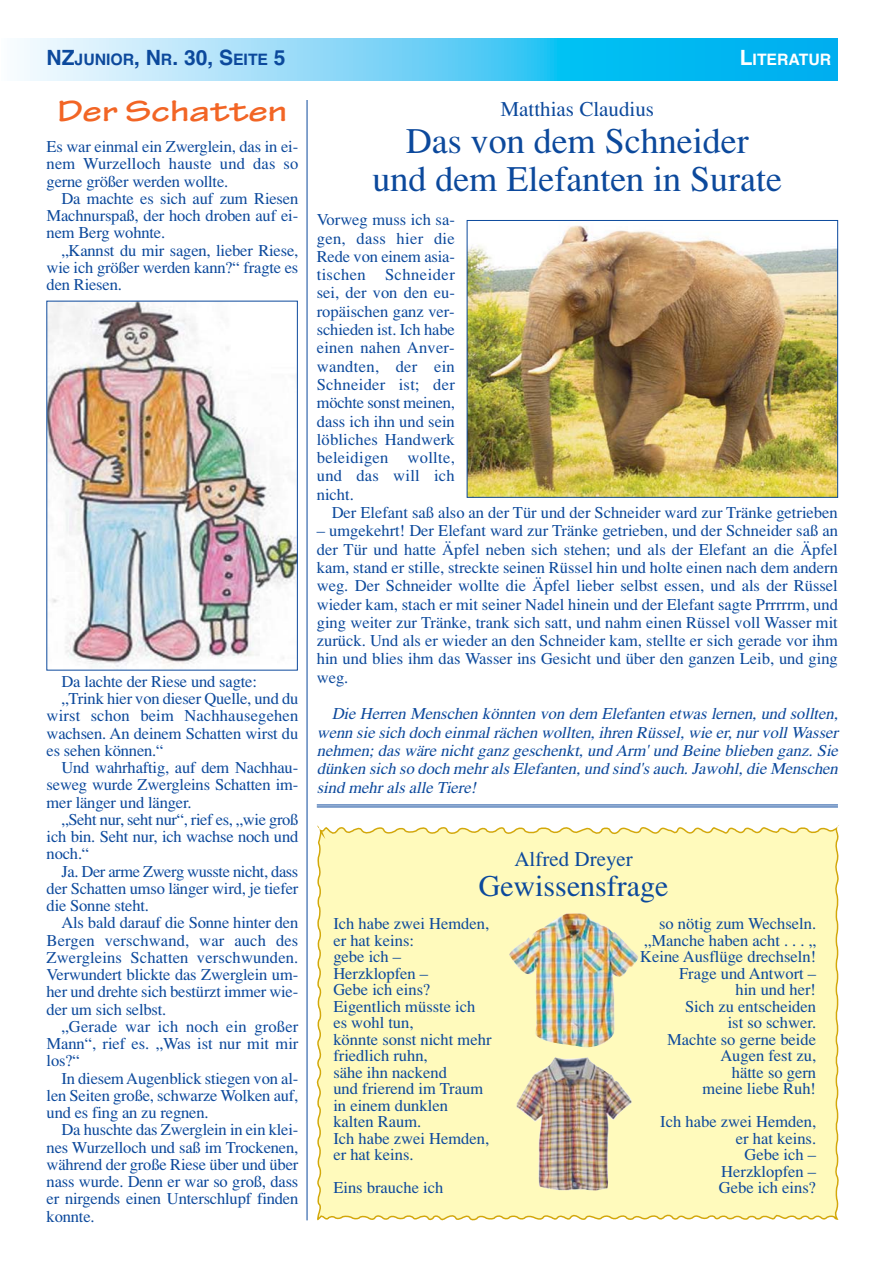
<style>
.page{position:relative;width:893px;height:1263px;background:#fff}
.page>*{position:absolute;margin:0;border:0;box-sizing:border-box;transform-origin:0 0}
.t1{font:36px/37.5px "Times H Roman";color:#0c499c;text-align:center}
.t2{font:700 expanded 31.5px "Tekton Pro";color:#f26525}
.t3{font:30px "Times H Roman";color:#0c499c}
.t4{font:21px "Times H Roman";color:#0c499c}
.t5{font:16.5px/16.5px "Times H Roman";letter-spacing:-.01em;color:#0c499c;text-align:justify}
.t6{font:italic 16.5px/18.3px "Times H Roman";color:#0c499c;text-align:justify}
.t7{font:16.5px "Times H Roman";letter-spacing:.01em;color:#0c499c}
.t8{font:700 15.75px "Helvetica";color:#0c499c}
.t9{font:700 15.75px "Helvetica";color:#fff}
.s1{font-size:21px}
</style>
<div class="page">
<svg style="left:20px;top:38px;width:817px;height:43px;background:#63d0f6"></svg>
<img style="left:49px;top:303px;width:246px;height:365px">
<hr style="left:307px;top:100px;width:1px;height:1120px;background:#0c499c">
<hr style="left:317px;top:804px;width:520px;height:1px;background:#0c499c">
<hr style="left:317px;top:806px;width:520px;height:1px;background:#0c499c">
<div style="left:316px;top:827px;width:523px;height:394px;background:#fffabc"></div>
<svg style="left:316px;top:825px;width:10px;height:16px"></svg>
<svg style="left:833px;top:825px;width:6px;height:6px"></svg>
<img style="left:516px;top:1057px;width:116px;height:134px">
<img style="left:509px;top:912px;width:129px;height:136px">
<img style="left:469px;top:225px;width:366px;height:271px">
<div style="left:467px;top:220px;width:370px;height:278px;border:1px solid #0c499c"></div>
<p class="t8" style="left:47px;top:54px;width:240px"><span class="s1">NZ</span>JUNIOR<span class="s1">, N</span>R<span class="s1">. 30, S</span>EITE <span class="s1">5</span></p>
<p class="t9" style="left:739px;top:54px;width:93px"><span class="s1">L</span>ITERATUR</p>
<h2 class="t2" style="left:58px;top:101px;width:231px">Der Schatten</h2>
<p class="t5" style="left:47px;top:140px;width:253px;line-height:17.2px">Es war einmal ein Zwerglein, das in ei&shy;nem Wurzelloch hauste und das so gerne größer werden wollte.</p>
<p class="t5" style="left:47px;top:191px;width:253px;line-height:17.2px;text-indent:15px">Da machte es sich auf zum Riesen Machnurspaß, der hoch droben auf ei&shy;nem Berg wohnte.</p>
<p class="t5" style="left:47px;top:243px;width:253px;line-height:17.2px;text-indent:15px">„Kannst du mir sagen, lieber Riese, wie ich größer werden kann?“ fragte es den Riesen.</p>
<p class="t5" style="left:61px;top:675px;width:197px">Da lachte der Riese und sagte:</p>
<p class="t5" style="left:61px;top:692px;width:238px">„Trink hier von dieser Quelle, und du</p>
<p class="t7" style="left:47px;top:710px;width:253px">wirst schon beim Nachhausegehen</p>
<p class="t5" style="left:47px;top:727px;width:253px">wachsen. An deinem Schatten wirst du</p>
<p class="t5" style="left:47px;top:744px;width:118px">es sehen können.“</p>
<p class="t5" style="left:61px;top:761px;width:238px">Und wahrhaftig, auf dem Nachhau-</p>
<p class="t5" style="left:47px;top:778px;width:253px">seweg wurde Zwergleins Schatten im-</p>
<p class="t5" style="left:47px;top:796px;width:146px">mer länger und länger.</p>
<p class="t5" style="left:61px;top:813px;width:238px">„Seht nur, seht nur“, rief es, „wie groß</p>
<p class="t5" style="left:47px;top:830px;width:253px">ich bin. Seht nur, ich wachse noch und</p>
<p class="t5" style="left:47px;top:847px;width:44px">noch.“</p>
<p class="t5" style="left:61px;top:865px;width:238px">Ja. Der arme Zwerg wusste nicht, dass</p>
<p class="t5" style="left:47px;top:882px;width:253px">der Schatten umso länger wird, je tiefer</p>
<p class="t5" style="left:47px;top:899px;width:104px">die Sonne steht.</p>
<p class="t5" style="left:61px;top:916px;width:238px">Als bald darauf die Sonne hinter den</p>
<p class="t7" style="left:47px;top:934px;width:253px">Bergen verschwand, war auch des</p>
<p class="t7" style="left:47px;top:952px;width:253px">Zwergleins Schatten verschwunden.</p>
<p class="t5" style="left:47px;top:968px;width:253px">Verwundert blickte das Zwerglein um-</p>
<p class="t5" style="left:47px;top:985px;width:253px">her und drehte sich bestürzt immer wie-</p>
<p class="t5" style="left:47px;top:1003px;width:121px">der um sich selbst.</p>
<p class="t7" style="left:61px;top:1021px;width:238px">„Gerade war ich noch ein großer</p>
<p class="t5" style="left:47px;top:1037px;width:253px">Mann“, rief es. „Was ist nur mit mir</p>
<p class="t5" style="left:47px;top:1054px;width:35px">los?“</p>
<p class="t5" style="left:61px;top:1072px;width:238px">In diesem Augenblick stiegen von al-</p>
<p class="t5" style="left:47px;top:1089px;width:253px">len Seiten große, schwarze Wolken auf,</p>
<p class="t5" style="left:47px;top:1106px;width:163px">und es fing an zu regnen.</p>
<p class="t5" style="left:61px;top:1123px;width:238px">Da huschte das Zwerglein in ein klei-</p>
<p class="t5" style="left:47px;top:1141px;width:253px">nes Wurzelloch und saß im Trockenen,</p>
<p class="t5" style="left:47px;top:1158px;width:253px">während der große Riese über und über</p>
<p class="t5" style="left:47px;top:1175px;width:253px">nass wurde. Denn er war so groß, dass</p>
<p class="t5" style="left:47px;top:1192px;width:253px">er nirgends einen Unterschlupf finden</p>
<p class="t5" style="left:47px;top:1210px;width:50px">konnte.</p>
<p class="t4" style="left:500px;top:102px;width:155px">Matthias Claudius</p>
<h1 class="t1" style="left:372px;top:126px;width:411px">Das von dem Schneider<br>und dem Elefanten in Surate</h1>
<p class="t5" style="left:317px;top:212px;width:140px;line-height:18.3px">Vorweg muss ich sa&shy;gen, dass hier die Rede von einem asia&shy;tischen Schneider sei, der von den eu&shy;ropäischen ganz ver&shy;schieden ist. Ich habe einen nahen Anver&shy;wandten, der ein Schneider ist; der möchte sonst meinen, dass ich ihn und sein löbliches Handwerk beleidigen wollte, und das will ich nicht.</p>
<p class="t5" style="left:332px;top:506px;width:507px">Der Elefant saß also an der Tür und der Schneider ward zur Tränke getrieben</p>
<p class="t5" style="left:317px;top:523px;width:522px;line-height:18.3px">– umgekehrt! Der Elefant ward zur Tränke getrieben, und der Schneider saß an der Tür und hatte Äpfel neben sich stehen; und als der Elefant an die Äpfel kam, stand er stille, streckte seinen Rüssel hin und holte einen nach dem andern weg. Der Schneider wollte die Äpfel lieber selbst essen, und als der Rüssel wieder kam, stach er mit seiner Nadel hinein und der Elefant sagte Prrrrrm, und ging weiter zur Tränke, trank sich satt, und nahm einen Rüssel voll Wasser mit zurück. Und als er wieder an den Schneider kam, stellte er sich gerade vor ihm hin und blies ihm das Wasser ins Gesicht und über den ganzen Leib, und ging weg.</p>
<p class="t6" style="left:317px;top:706px;width:526px;text-indent:15px">Die Herren Menschen könnten von dem Elefanten etwas lernen, und sollten, wenn sie sich doch einmalrächen wollten,ihren Rüssel,wie er,nurvollWasser nehmen; das wäre nicht ganz geschenkt, und Arm' und Beine blieben ganz. Sie dünken sich so doch mehrals Elefanten,und sind 's auch.Jawohl,die Menschen sind mehrals alle Tiere!</p>
<p class="t4" style="left:514px;top:852px;width:120px">Alfred Dreyer</p>
<h3 class="t3" style="left:478px;top:876px;width:191px">Gewissensfrage</h3>
<p class="t5" style="left:333px;top:917px;width:160px;text-align:left">Ich habe zwei Hemden, er hat keins:<br>gebe ich –<br>Herzklopfen –<br>Gebe ich eins?<br>Eigentlich müsste ich es wohl tun,<br>könnte sonst nicht mehr friedlich ruhn,<br>sähe ihn nackend<br>und frierend im Traum in einem dunklen kalten Raum.<br>Ich habe zwei Hemden, er hat keins.</p>
<p class="t5" style="left:333px;top:1181px;width:111px">Eins brauche ich</p>
<p class="t5" style="left:640px;top:917px;width:177px;text-align:right">so nötig zum Wechseln. „Manche haben acht . . . „<br>Keine Ausflüge drechseln!<br>Frage und Antwort –<br>hin und her!<br>Sich zu entscheiden<br>ist so schwer.<br>Machte so gerne beide<br>Augen fest zu,<br>hätte so gern<br>meine liebe Ruh!</p>
<p class="t5" style="left:660px;top:1115px;width:157px;text-align:right">Ich habe zwei Hemden, er hat keins.<br>Gebe ich –<br>Herzklopfen –<br>Gebe ich eins?</p>
</div>
